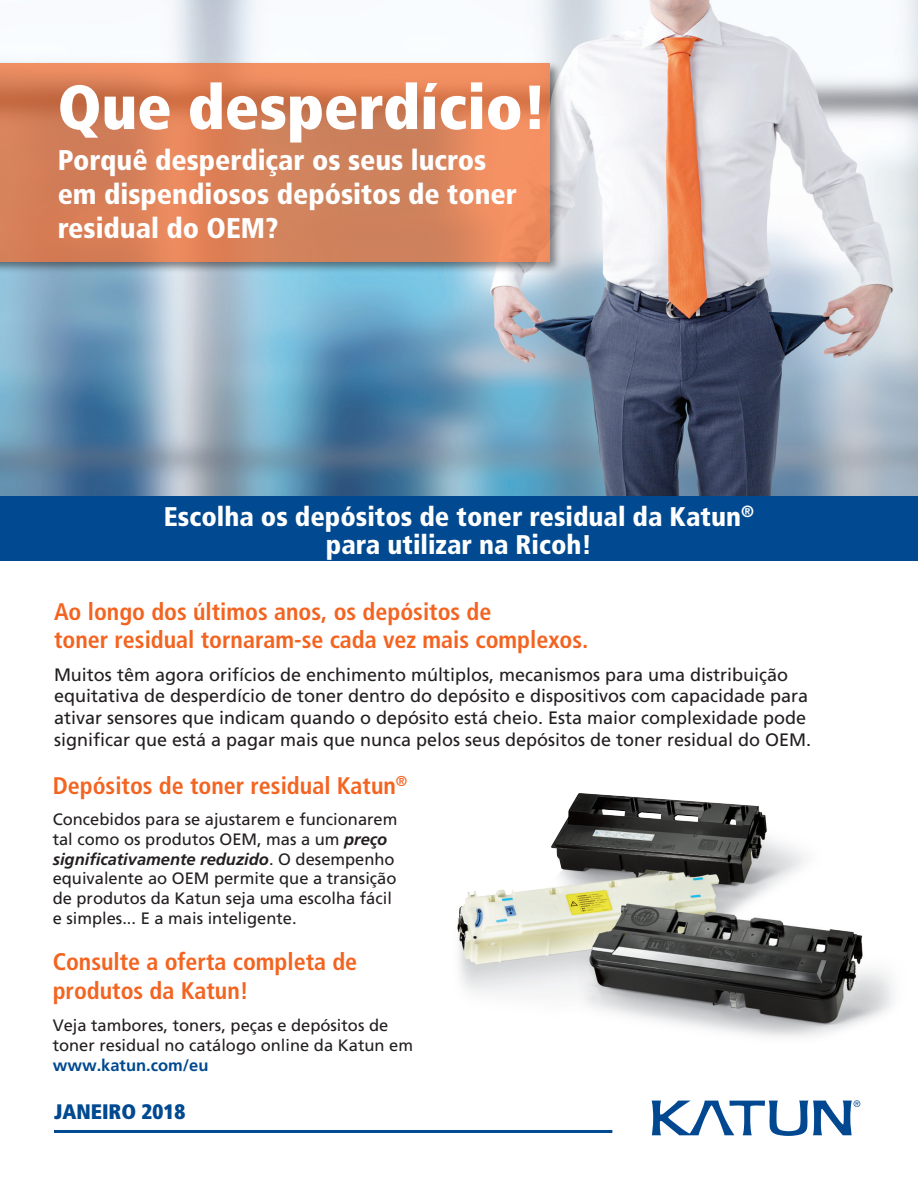
<style>
.page{position:relative;width:918px;height:1188px;background:#fff}
.page>*{position:absolute;margin:0;border:0;box-sizing:border-box;transform-origin:0 0}
.t1{font:900 condensed 62.25px "Frutiger";color:#fff}
.t2{font:900 condensed 28.5px/34.2px "Frutiger";color:#fff}
.t3{font:900 condensed 27px/28.5px "Frutiger";color:#fff;text-align:center}
.t4{font:700 condensed 24px/28.8px "Frutiger";color:#f36421}
.t5{font:900 condensed 21px "Frutiger";color:#014990}
.t6{font:18px/21.6px "Frutiger";color:#231f20}
.t7{font:16.5px/19.8px "Frutiger";color:#231f20}
.s1{font-weight:700;font-style:italic}
.s2{font-weight:700;color:#014990}
</style>
<div class="page">
<svg style="left:652px;top:1100px;width:208px;height:36px"></svg>
<hr style="left:54px;top:1130px;width:558px;height:3px;background:#014990">
<img style="left:457px;top:793px;width:437px;height:244px">
<img style="left:0;top:0;width:918px;height:497px">
<div style="left:0;top:60px;width:562px;height:214px;background:#231f20;opacity:.75"></div>
<svg style="left:0;top:63px;width:550px;height:198px;background:#da8159"></svg>
<div style="left:0;top:497px;width:918px;height:64px;background:#014990"></div>
<p class="t1" style="left:58px;top:69px;width:491px">Que desperdício!</p>
<p class="t2" style="left:58px;top:143px;width:461px">Porquê desperdiçar os seus lucros em dispendiosos depósitos de toner residual do OEM?</p>
<p class="t3" style="left:164px;top:502px;width:592px">Escolha os depósitos de toner residual da Katun<sup>® </sup>para utilizar na Ricoh!</p>
<p class="t4" style="left:54px;top:597px;width:536px">Ao longo dos últimos anos, os depósitos de<br>toner residual tornaram-se cada vez mais complexos.</p>
<p class="t6" style="left:54px;top:663px;width:759px">Muitos têm agora orifícios de enchimento múltiplos, mecanismos para uma distribuição equitativa de desperdício de toner dentro do depósito e dispositivos com capacidade para ativar sensores que indicam quando o depósito está cheio. Esta maior complexidade pode significar que está a pagar mais que nunca pelos seus depósitos de toner residual do OEM.</p>
<p class="t4" style="left:53px;top:772px;width:356px">Depósitos de toner residual Katun<sup>®</sup></p>
<p class="t7" style="left:53px;top:809px;width:346px">Concebidos para se ajustarem e funcionarem tal como os produtos OEM, mas a um <span class="s1">preço significativamente reduzido</span>. O desempenho equivalente ao OEM permite que a transição de produtos da Katun seja uma escolha fácil e simples... E a mais inteligente.</p>
<p class="t4" style="left:53px;top:948px;width:306px">Consulte a oferta completa de produtos da Katun!</p>
<p class="t7" style="left:53px;top:1015px;width:362px">Veja tambores, toners, peças e depósitos de toner residual no catálogo online da Katun em <span class="s2">www.katun.com/eu</span></p>
<p class="t5" style="left:54px;top:1099px;width:133px">JANEIRO 2018</p>
</div>
